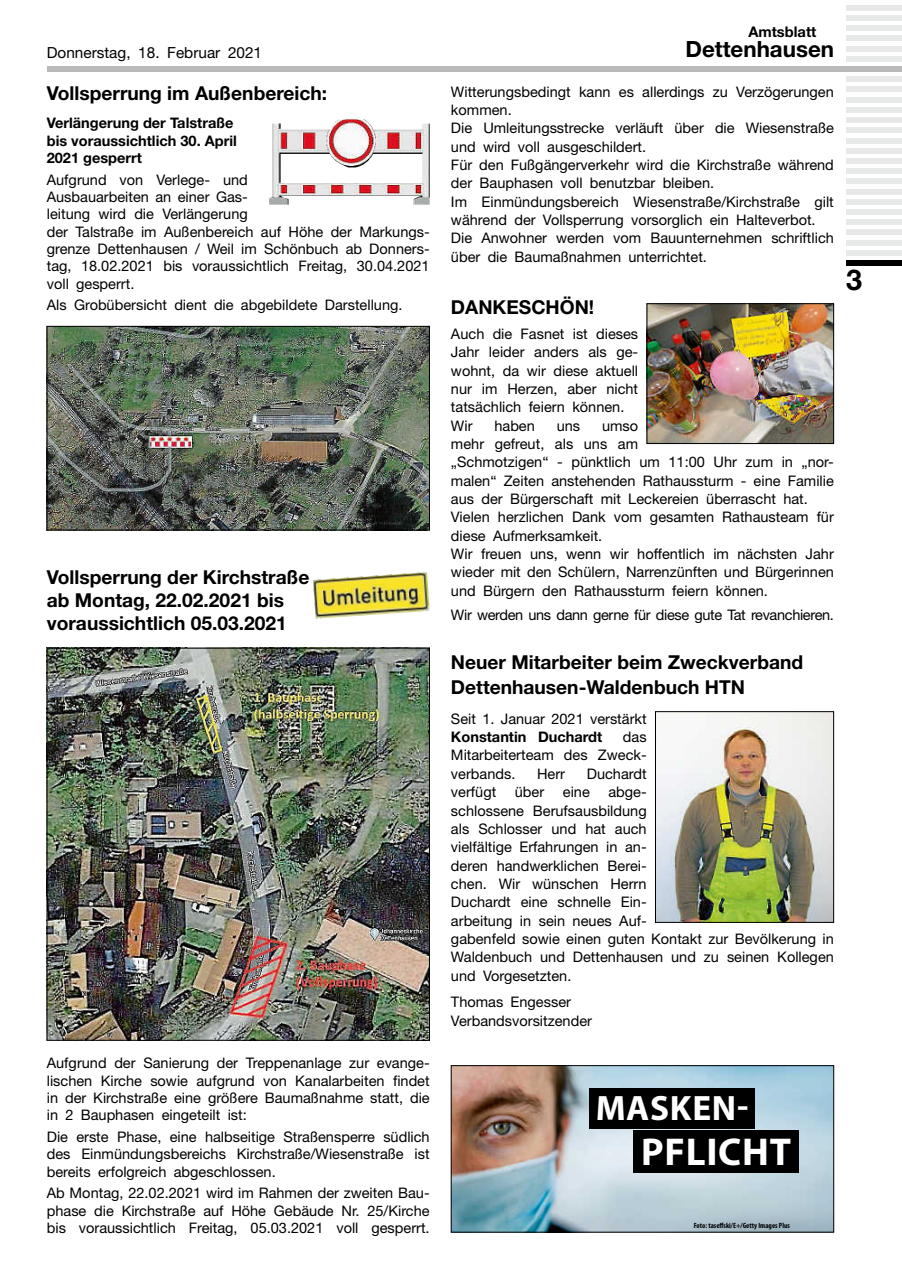
<style>
.page{position:relative;width:902px;height:1280px;background:#fff}
.page>*{position:absolute;margin:0;border:0;box-sizing:border-box;transform-origin:0 0}
.t1{font:700 39px "Myriad Pro";letter-spacing:.02em;color:#fff}
.t2{font:700 35.4px "Myriad Pro";letter-spacing:.02em;color:#fff}
.t3{font:700 28.8px "Helvetica Neue";color:#000}
.t4{font:700 22.35px "Helvetica Neue";color:#000}
.t5{font:700 19.2px/23.1px "Helvetica Neue";color:#000}
.t6{font:15.3px "Helvetica Neue";color:#000}
.t7{font:700 14.7px "Helvetica Neue";color:#000}
.t8{font:14.55px/18.3px "Helvetica Neue";color:#000}
.t9{font:700 14.55px/17.4px "Helvetica Neue";color:#000}
.t10{font:14.55px "Helvetica Neue";letter-spacing:-.025em;color:#000}
.t11{font:700 condensed 7.65px "Myriad Pro";color:#000}
</style>
<div class="page">
<div style="left:846px;top:5px;width:55px;height:5px;background:#e7e8e8"></div>
<div style="left:846px;top:16px;width:55px;height:5px;background:#e7e8e8"></div>
<div style="left:846px;top:26px;width:55px;height:5px;background:#e7e8e8"></div>
<div style="left:846px;top:36px;width:55px;height:5px;background:#e7e8e8"></div>
<div style="left:846px;top:46px;width:55px;height:5px;background:#e7e8e8"></div>
<div style="left:846px;top:56px;width:55px;height:5px;background:#e7e8e8"></div>
<div style="left:47px;top:67px;width:854px;height:5px;background:#b9b9ba"></div>
<div style="left:846px;top:77px;width:55px;height:5px;background:#e7e8e8"></div>
<div style="left:846px;top:87px;width:55px;height:5px;background:#e7e8e8"></div>
<div style="left:846px;top:97px;width:55px;height:5px;background:#e7e8e8"></div>
<div style="left:846px;top:107px;width:55px;height:5px;background:#e7e8e8"></div>
<div style="left:846px;top:118px;width:55px;height:5px;background:#e7e8e8"></div>
<div style="left:846px;top:128px;width:55px;height:5px;background:#e7e8e8"></div>
<div style="left:846px;top:138px;width:55px;height:5px;background:#e7e8e8"></div>
<div style="left:846px;top:148px;width:55px;height:5px;background:#e7e8e8"></div>
<div style="left:846px;top:158px;width:55px;height:6px;background:#e7e8e8"></div>
<div style="left:846px;top:169px;width:55px;height:5px;background:#e7e8e8"></div>
<div style="left:846px;top:179px;width:55px;height:5px;background:#e7e8e8"></div>
<div style="left:846px;top:189px;width:55px;height:5px;background:#e7e8e8"></div>
<div style="left:846px;top:199px;width:55px;height:5px;background:#e7e8e8"></div>
<div style="left:846px;top:210px;width:55px;height:5px;background:#e7e8e8"></div>
<div style="left:846px;top:220px;width:55px;height:5px;background:#e7e8e8"></div>
<div style="left:846px;top:230px;width:55px;height:5px;background:#e7e8e8"></div>
<div style="left:846px;top:240px;width:55px;height:5px;background:#e7e8e8"></div>
<div style="left:846px;top:250px;width:55px;height:5px;background:#e7e8e8"></div>
<div style="left:846px;top:261px;width:55px;height:5px;background:#000"></div>
<img style="left:269px;top:119px;width:160px;height:86px">
<img style="left:49px;top:328px;width:378px;height:200px">
<div style="left:47px;top:326px;width:382px;height:204px;border:1px solid #000"></div>
<img style="left:313px;top:572px;width:116px;height:47px">
<img style="left:49px;top:650px;width:378px;height:388px">
<div style="left:47px;top:648px;width:382px;height:392px;border:1px solid #000"></div>
<img style="left:648px;top:305px;width:183px;height:137px">
<div style="left:646px;top:303px;width:187px;height:141px;border:1px solid #000"></div>
<img style="left:657px;top:713px;width:174px;height:208px">
<div style="left:655px;top:711px;width:178px;height:212px;border:1px solid #000"></div>
<img style="left:453px;top:1067px;width:378px;height:163px">
<div style="left:633px;top:1130px;width:165px;height:43px;background:#000"></div>
<div style="left:589px;top:1088px;width:165px;height:40px;background:#000"></div>
<div style="left:451px;top:1065px;width:382px;height:167px;border:1px solid #000"></div>
<p class="t7" style="left:748px;top:22px;width:69px">Amtsblatt</p>
<p class="t6" style="left:47px;top:43px;width:217px">Donnerstag, 18. Februar 2021</p>
<h3 class="t4" style="left:685px;top:36px;width:150px">Dettenhausen</h3>
<h3 class="t5" style="left:47px;top:81px;width:282px">Vollsperrung im Außenbereich:</h3>
<p class="t9" style="left:47px;top:114px;width:191px">Verlängerung der Talstraße bis voraussichtlich 30. April<br>2021 gesperrt</p>
<p class="t8" style="left:47px;top:170px;width:384px;line-height:17.4px">Aufgrund von Verlege- und<br>Ausbauarbeiten an einer Gas-<br>leitung wird die Verlängerung<br>der Talstraße im Außenbereich auf Höhe der Markungs&shy;grenze Dettenhausen / Weil im Schönbuch ab Donners&shy;tag, 18.02.2021 bis voraussichtlich Freitag, 30.04.2021 voll gesperrt.</p>
<p class="t8" style="left:47px;top:296px;width:357px">Als Grobübersicht dient die abgebildete Darstellung.</p>
<p class="t8" style="left:451px;top:82px;width:384px">Witterungsbedingt kann es allerdings zu Verzögerungen kommen.<br>Die Umleitungsstrecke verläuft über die Wiesenstraße und wird voll ausgeschildert.<br>Für den Fußgängerverkehr wird die Kirchstraße während der Bauphasen voll benutzbar bleiben.<br>Im Einmündungsbereich Wiesenstraße/Kirchstraße gilt während der Vollsperrung vorsorglich ein Halteverbot.<br>Die Anwohner werden vom Bauunternehmen schriftlich über die Baumaßnahmen unterrichtet.</p>
<h3 class="t5" style="left:451px;top:295px;width:145px">DANKESCHÖN!</h3>
<p class="t8" style="left:451px;top:324px;width:189px">Auch die Fasnet ist dieses<br>Jahr leider anders als ge&shy;wohnt, da wir diese aktuell nur im Herzen, aber nicht tatsächlich feiern können.<br>Wir</p>
<p class="t8" style="left:494px;top:416px;width:42px">haben</p>
<p class="t8" style="left:556px;top:416px;width:25px">uns</p>
<p class="t8" style="left:451px;top:416px;width:384px;text-indent:151px">umso<br>mehr gefreut, als uns am<br>„Schmotzigen“ - pünktlich um 11:00 Uhr zum in „nor&shy;malen“ Zeiten anstehenden Rathaussturm - eine Familie aus der Bürgerschaft mit Leckereien überrascht hat.<br>Vielen herzlichen Dank vom gesamten Rathausteam für diese Aufmerksamkeit.<br>Wir freuen uns, wenn wir hoffentlich im nächsten Jahr wieder mit den Schülern, Narrenzünften und Bürgerinnen und Bürgern den Rathaussturm feiern können.</p>
<p class="t10" style="left:451px;top:606px;width:384px">Wir werden uns dann gerne für diese gute Tat revanchieren.</p>
<h3 class="t5" style="left:451px;top:650px;width:354px;line-height:24.2px">Neuer Mitarbeiter beim Zweckverband<br>Dettenhausen-Waldenbuch HTN</h3>
<p class="t8" style="left:451px;top:709px;width:197px">Seit 1. Januar 2021 verstärkt</p>
<p class="t9" style="left:451px;top:728px;width:153px">Konstantin Duchardt</p>
<h3 class="t5" style="left:47px;top:565px;width:264px">Vollsperrung der Kirchstraße ab Montag, 22.02.2021 bis voraussichtlich 05.03.2021</h3>
<p class="t8" style="left:451px;top:728px;width:197px;text-align:justify;text-indent:172px">das Mitarbeiterteam des Zweck&shy;verbands.</p>
<p class="t8" style="left:537px;top:764px;width:30px">Herr</p>
<p class="t8" style="left:586px;top:764px;width:61px">Duchardt</p>
<p class="t8" style="left:451px;top:783px;width:47px">verfügt</p>
<p class="t8" style="left:515px;top:783px;width:31px">über</p>
<p class="t8" style="left:562px;top:783px;width:28px">eine</p>
<p class="t8" style="left:451px;top:783px;width:384px;text-indent:157px">abge-<br>schlossene Berufsausbildung<br>als Schlosser und hat auch<br>vielfältige Erfahrungen in an-<br>deren handwerklichen Berei-<br>chen. Wir wünschen Herrn<br>Duchardt eine schnelle Ein-<br>arbeitung in sein neues Auf-<br>gabenfeld sowie einen guten Kontakt zur Bevölkerung in<br>Waldenbuch und Dettenhausen und zu seinen Kollegen und Vorgesetzten.</p>
<p class="t8" style="left:451px;top:993px;width:142px">Thomas Engesser<br>Verbandsvorsitzender</p>
<h3 class="t3" style="left:846px;top:262px;width:17px">3</h3>
<p class="t8" style="left:47px;top:1054px;width:384px;line-height:17.4px;text-align:justify">Aufgrund der Sanierung der Treppenanlage zur evange&shy;lischen Kirche sowie aufgrund von Kanalarbeiten findet in der Kirchstraße eine größere Baumaßnahme statt, die in 2 Bauphasen eingeteilt ist:</p>
<p class="t8" style="left:47px;top:1128px;width:384px;line-height:17.4px;text-align:justify">Die erste Phase, eine halbseitige Straßensperre südlich des Einmündungsbereichs Kirchstraße/Wiesenstraße ist bereits erfolgreich abgeschlossen.</p>
<p class="t8" style="left:47px;top:1184px;width:384px;line-height:17.4px;text-align:justify">Ab Montag, 22.02.2021 wird im Rahmen der zweiten Bau&shy;phase die Kirchstraße auf Höhe Gebäude Nr. 25/Kirche bis voraussichtlich Freitag, 05.03.2021 voll gesperrt.</p>
<h2 class="t2" style="left:595px;top:1085px;width:154px">MASKEN-</h2>
<h1 class="t1" style="left:641px;top:1127px;width:152px">PFLICHT</h1>
<p class="t11" style="left:693px;top:1221px;width:98px">Foto: taseffski/E+/Getty Images Plus</p>
</div>
